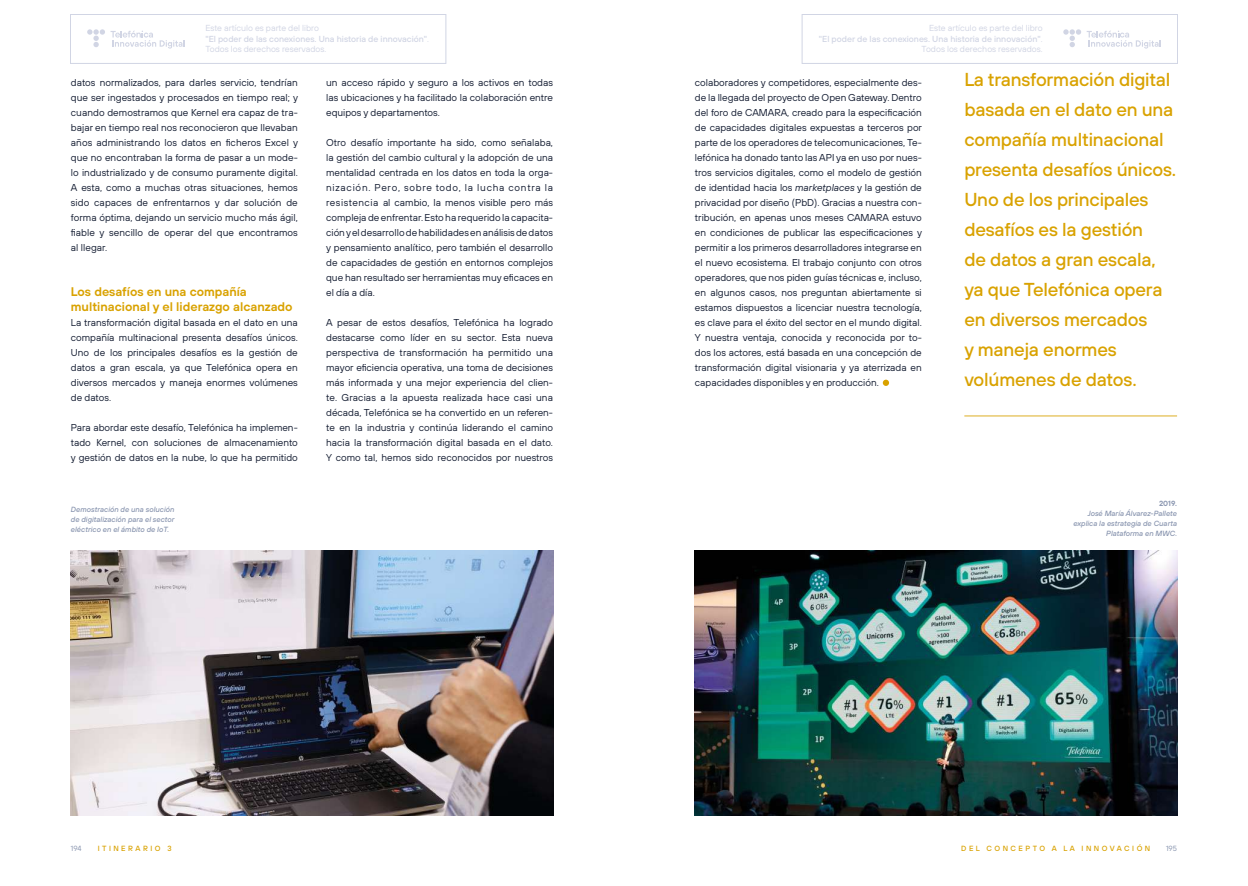
<style>
.page{position:relative;width:1248px;height:886px;background:#fff}
.page>*{position:absolute;margin:0;border:0;box-sizing:border-box;transform-origin:0 0}
.t1{font:500 18.75px/30px "Tele Sans";letter-spacing:-.01em;color:#d9a200}
.t2{font:600 12.5px/15px "Tele Sans";color:#d9a200}
.t3{font:10px/15px "Tele Sans";color:#141d32;text-align:justify}
.t4{font:8.75px/10.5px "Tele Sans";color:#d1d5e4}
.t5{font:italic 500 7.5px/10px "Tele Sans";color:#8a96b0;text-align:justify}
.t6{font:500 7.5px "Tele Sans";letter-spacing:.33em;color:#d9a200}
.t7{font:7.5px "Tele Sans";color:#8a96b0}
.t8{font:600 7.5px "Tele Sans";color:#8a96b0}
.s1{font-weight:500}
.s2{font-style:italic}
</style>
<div class="page">
<img style="left:71px;top:551px;width:482px;height:264px">
<div style="left:882px;top:380px;width:7px;height:6px;background:#d9a200;border-radius:50%"></div>
<img style="left:694px;top:551px;width:482px;height:264px">
<hr style="left:964px;top:415px;width:212px;height:1px;background:#d9a200">
<svg style="left:87px;top:29px;width:98px;height:20px"></svg>
<div style="left:70px;top:14px;width:376px;height:50px;border:1px solid #d1d5e4"></div>
<svg style="left:1063px;top:29px;width:97px;height:20px"></svg>
<div style="left:801px;top:14px;width:376px;height:50px;border:1px solid #d1d5e4"></div>
<p class="t4" style="left:205px;top:23px;width:225px">Este artículo es parte del libro<br><span class="s1">"El poder de las conexiones. Una historia de innovación"</span>.<br>Todos los derechos reservados.</p>
<p class="t4" style="left:818px;top:23px;width:225px;text-align:right">Este artículo es parte del libro<br><span class="s1">"El poder de las conexiones. Una historia de innovación"</span>.<br>Todos los derechos reservados.</p>
<p class="t3" style="left:71px;top:75px;width:228px">datos normalizados, para darles servicio, tendrían que ser ingestados y procesados en tiempo real; y cuando demostramos que Kernel era capaz de tra&shy;bajar en tiempo real nos reconocieron que llevaban años administrando los datos en ficheros Excel y que no encontraban la forma de pasar a un mode&shy;lo industrializado y de consumo puramente digital.<br>A esta, como a muchas otras situaciones, hemos sido capaces de enfrentarnos y dar solución de forma óptima, dejando un servicio mucho más ágil, fiable y sencillo de operar del que encontramos al llegar.</p>
<p class="t2" style="left:71px;top:284px;width:223px">Los desafíos en una compañía multinacional y el liderazgo alcanzado</p>
<p class="t3" style="left:71px;top:315px;width:228px">La transformación digital basada en el dato en una compañía multinacional presenta desafíos únicos.<br>Uno de los principales desafíos es la gestión de datos a gran escala, ya que Telefónica opera en diversos mercados y maneja enormes volúmenes de datos.</p>
<p class="t3" style="left:71px;top:420px;width:228px">Para abordar este desafío, Telefónica ha implemen&shy;tado Kernel, con soluciones de almacenamiento y gestión de datos en la nube, lo que ha permitido</p>
<p class="t3" style="left:326px;top:75px;width:228px">un acceso rápido y seguro a los activos en todas las ubicaciones y ha facilitado la colaboración entre equipos y departamentos.</p>
<p class="t3" style="left:326px;top:135px;width:228px">Otro desafío importante ha sido, como señalaba, la gestión del cambio cultural y la adopción de una mentalidad centrada en los datos en toda la orga&shy;nización. Pero, sobre todo, la lucha contra la resistencia al cambio, la menos visible pero más compleja de enfrentar. Esto ha requerido la capacita&shy;ción y el desarrollo de habilidades en análisis de datos y pensamiento analítico, pero también el desarrollo de capacidades de gestión en entornos complejos que han resultado ser herramientas muy eficaces en el día a día.</p>
<p class="t3" style="left:326px;top:315px;width:228px">A pesar de estos desafíos, Telefónica ha logrado destacarse como líder en su sector. Esta nueva perspectiva de transformación ha permitido una mayor eficiencia operativa, una toma de decisiones más informada y una mejor experiencia del clien&shy;te. Gracias a la apuesta realizada hace casi una década, Telefónica se ha convertido en un referen&shy;te en la industria y continúa liderando el camino hacia la transformación digital basada en el dato.<br>Y como tal, hemos sido reconocidos por nuestros</p>
<p class="t3" style="left:694px;top:75px;width:228px">colaboradores y competidores, especialmente des&shy;de la llegada del proyecto de Open Gateway. Dentro del foro de CAMARA, creado para la especificación de capacidades digitales expuestas a terceros por parte de los operadores de telecomunicaciones, Te&shy;lefónica ha donado tanto las API ya en uso por nues&shy;tros servicios digitales, como el modelo de gestión de identidad hacia los <span class="s2">marketplaces</span> y la gestión de privacidad por diseño (PbD). Gracias a nuestra con&shy;tribución, en apenas unos meses CAMARA estuvo en condiciones de publicar las especificaciones y permitir a los primeros desarrolladores integrarse en el nuevo ecosistema. El trabajo conjunto con otros operadores, que nos piden guías técnicas e, incluso, en algunos casos, nos preguntan abiertamente si estamos dispuestos a licenciar nuestra tecnología, es clave para el éxito del sector en el mundo digital.<br>Y nuestra ventaja, conocida y reconocida por to&shy;dos los actores, está basada en una concepción de transformación digital visionaria y ya aterrizada en capacidades disponibles y en producción.</p>
<p class="t1" style="left:964px;top:64px;width:213px">La transformación digital basada en el dato en una compañía multinacional presenta desafíos únicos.<br>Uno de los principales desafíos es la gestión<br>de datos a gran escala, ya que Telefónica opera en diversos mercados<br>y maneja enormes volúmenes de datos.</p>
<p class="t5" style="left:71px;top:504px;width:105px">Demostración de una solución de digitalización para el sector eléctrico en el ámbito de IoT.</p>
<p class="t8" style="left:1158px;top:499px;width:20px">2019.</p>
<p class="t5" style="left:1073px;top:508px;width:105px;text-align:right">José María Álvarez-Pallete explica la estrategia de Cuarta<br>Plataforma en MWC.</p>
<p class="t7" style="left:71px;top:844px;width:12px">194</p>
<p class="t6" style="left:98px;top:843px;width:75px">ITINERARIO 3</p>
<p class="t6" style="left:961px;top:843px;width:190px">DEL CONCEPTO A LA INNOVACIÓN</p>
<p class="t7" style="left:1165px;top:844px;width:12px">195</p>
</div>
